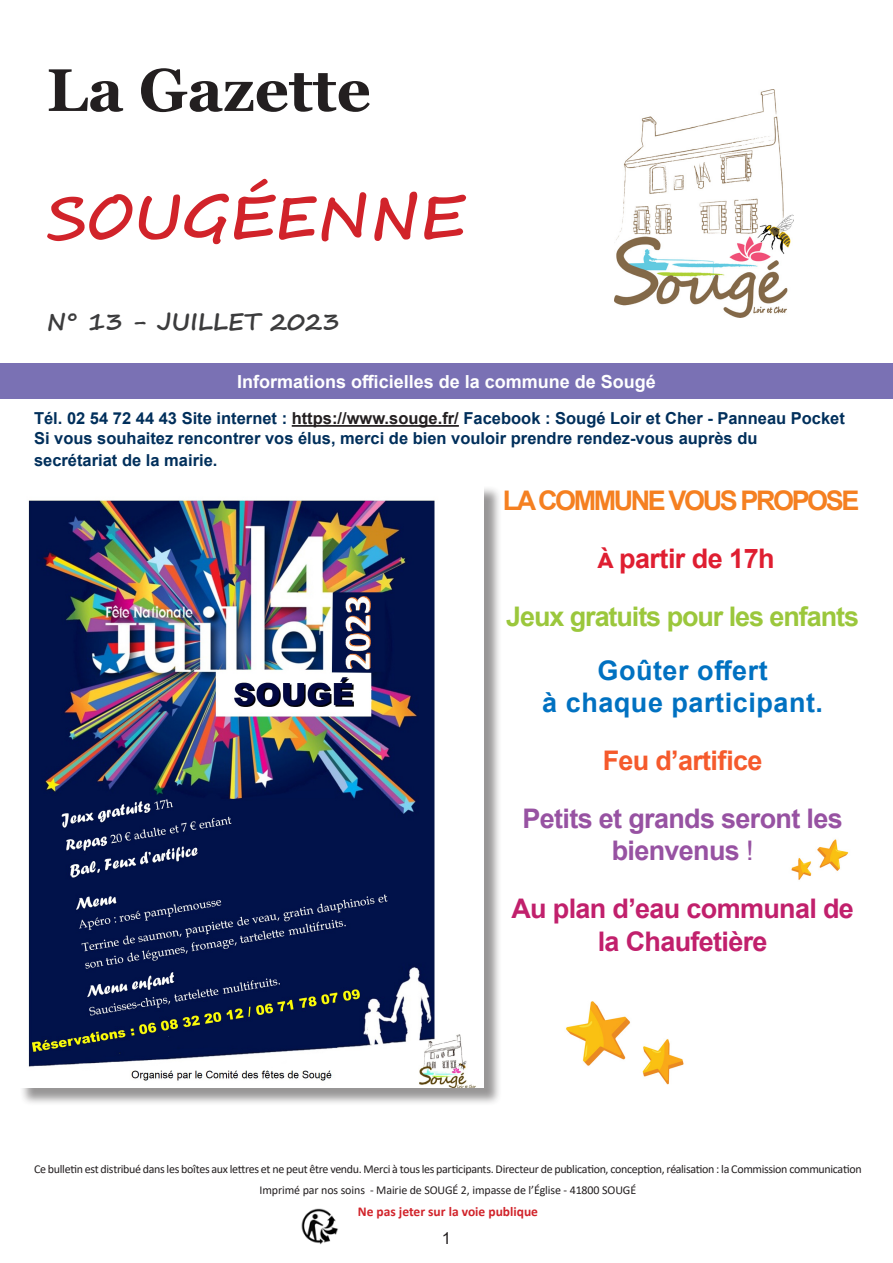
<style>
.page{position:relative;width:893px;height:1263px;background:#fff}
.page>*{position:absolute;margin:0;border:0;box-sizing:border-box;transform-origin:0 0}
.t1{font:700 60px "Georgia";color:#231f20}
.t2{font:700 60px "Segoe Script";color:#d1232a}
.t3{font:700 27px/32.4px "Arial";letter-spacing:-.025em;color:#c1206c;text-align:center}
.t4{font:700 27px/32.4px "Arial";letter-spacing:-.025em;color:#9752a2;text-align:center}
.t5{font:700 27px/32.4px "Arial";letter-spacing:.02em;color:#0071c1;text-align:center}
.t6{font:700 27px "Arial";letter-spacing:-.04em;color:#9bc73c}
.t7{font:700 27px "Arial";letter-spacing:-.09em;color:#f58021}
.t8{font:700 27px "Arial";letter-spacing:-.025em;color:#f55a2c}
.t9{font:700 27px "Arial";letter-spacing:-.02em;color:#df1e31}
.t10{font:700 24px "Segoe Print";color:#3c3c3d}
.t11{font:700 18px "Arial";color:#fff}
.t12{font:700 16.5px "Arial";color:#002f5b}
.t13{font:16.5px "Arial";color:#231f20}
.t14{font:700 13.5px "Calibri";color:#d1232a}
.t15{font:12px/21.6px "Calibri";letter-spacing:-.025em;color:#231f20;text-align:center}
.s1{color:#231f20}
.s2{font-weight:400}
</style>
<div class="page">
<img style="left:301px;top:1209px;width:37px;height:35px">
<img style="left:566px;top:1001px;width:118px;height:84px">
<img style="left:614px;top:89px;width:180px;height:228px">
<div style="left:0;top:363px;width:893px;height:36px;background:#7a71b4"></div>
<hr style="left:292px;top:425px;width:167px;height:2px;background:#231f20">
<img style="left:791px;top:839px;width:58px;height:41px">
<div style="left:20px;top:485px;width:482px;height:621px;background:#231f20;opacity:.47"></div>
<img style="left:20px;top:485px;width:463px;height:603px">
<p class="t1" style="left:47px;top:52px;width:326px">La Gazette</p>
<p class="t2" style="left:47px;top:169px;width:419px">SOUGÉENNE</p>
<p class="t10" style="left:47px;top:300px;width:295px">N° 13 - JUILLET 2023</p>
<p class="t11" style="left:237px;top:369px;width:420px">Informations officielles de la commune de Sougé</p>
<p class="t12" style="left:34px;top:407px;width:812px">Tél. 02 54 72 44 43 Site internet : <span class="s1">https://www.souge.fr/</span> Facebook : Sougé Loir et Cher - Panneau Pocket</p>
<p class="t12" style="left:34px;top:426px;width:725px">Si vous souhaitez rencontrer vos élus, merci de bien vouloir prendre rendez-vous auprès du</p>
<p class="t12" style="left:34px;top:448px;width:185px">secrétariat de la mairie.</p>
<p class="t7" style="left:503px;top:482px;width:358px">LA COMMUNE VOUS PROPOSE</p>
<p class="t9" style="left:597px;top:540px;width:179px">à partir de 17h</p>
<p class="t6" style="left:506px;top:597px;width:354px">Jeux gratuits pour les enfants</p>
<p class="t5" style="left:542px;top:654px;width:282px">Goûter offert<br>à chaque participant.</p>
<p class="t8" style="left:603px;top:741px;width:161px">Feu d’artifice</p>
<p class="t4" style="left:523px;top:803px;width:322px">Petits et grands seront les bienvenus <span class="s2">!</span></p>
<p class="t3" style="left:511px;top:893px;width:344px">Au plan d’eau communal de la Chaufetière</p>
<p class="t15" style="left:34px;top:1158px;width:829px">Ce bulletin est distribué dans les boîtes aux lettres et ne peut être vendu. Merci à tous les participants. Directeur de publication, conception, réalisation : la Commission communication<br>Imprimé par nos soins - Mairie de SOUGÉ 2, impasse de l’Église - 41800 SOUGÉ</p>
<p class="t14" style="left:358px;top:1202px;width:182px">Ne pas jeter sur la voie publique</p>
<h3 class="t13" style="left:442px;top:1227px;width:11px">1</h3>
</div>
